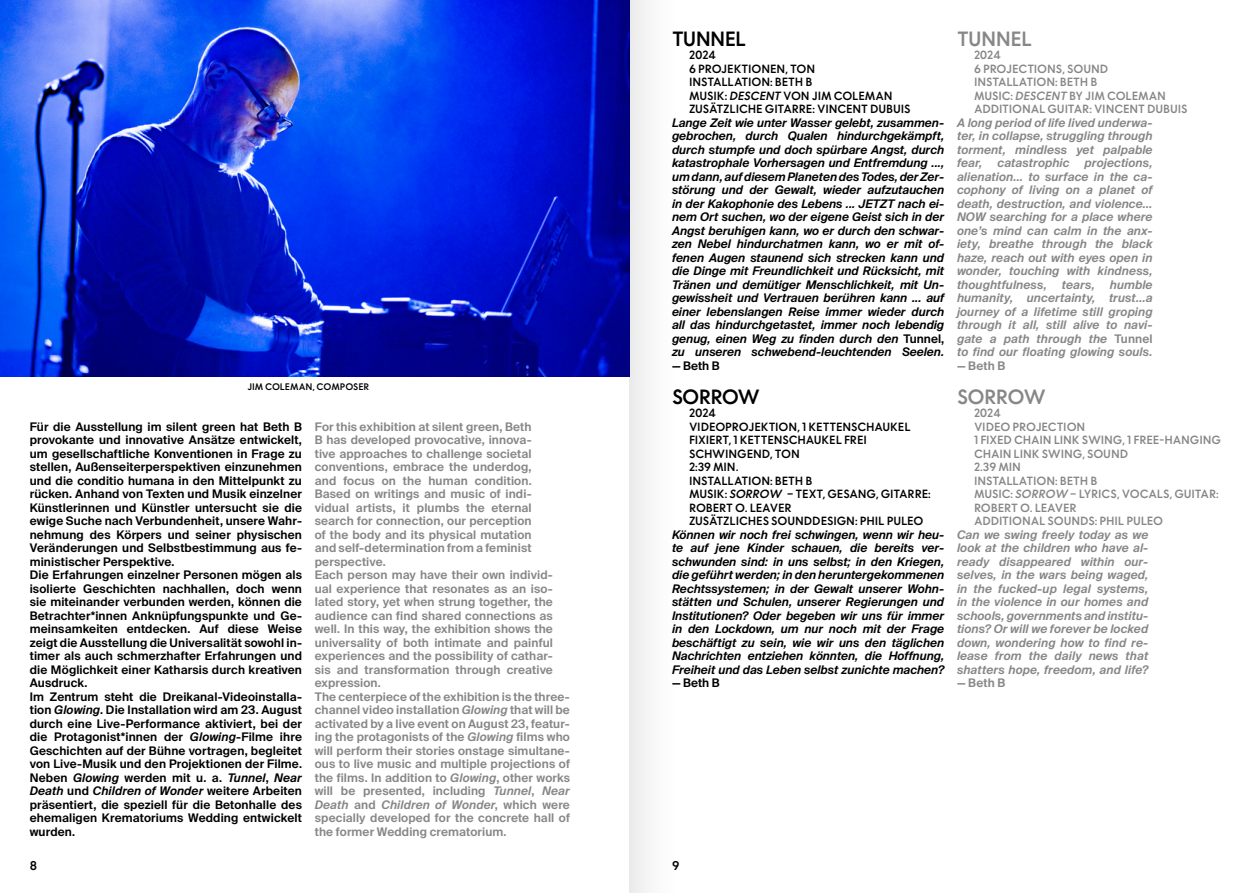
<style>
.page{position:relative;width:1259px;height:893px;background:#fff}
.page>*{position:absolute;margin:0;border:0;box-sizing:border-box;transform-origin:0 0}
.t1{font:500 19.5px "Digital Sans";letter-spacing:-.045em;color:#000}
.t2{font:500 19.5px "Digital Sans";letter-spacing:-.035em;color:#878787}
.t3{font:500 12px "Digital Sans";color:#000}
.t4{font:600 11.85px/13.5px "Suisse Intl";letter-spacing:.01em;color:#000}
.t5{font:italic 600 11.85px/13.5px "Suisse Intl";letter-spacing:-.005em;color:#000;text-align:justify}
.t6{font:600 11.85px/13.5px "Suisse Intl";letter-spacing:.01em;color:#878787}
.t7{font:italic 600 11.85px/13.5px "Suisse Intl";letter-spacing:.005em;color:#878787;text-align:justify}
.t8{font:500 11.25px/13.5px "Digital Sans";letter-spacing:-.01em;color:#000}
.t9{font:500 11.25px/13.5px "Digital Sans";letter-spacing:-.015em;color:#878787}
.t10{font:500 9px "Digital Sans";letter-spacing:-.005em;color:#000}
.s1{font-style:italic}
.s2{font-style:normal}
</style>
<div class="page">
<img style="left:0;top:0;width:629px;height:377px">
<div style="left:629px;top:0;width:61px;height:893px;background:linear-gradient(to right,#ededed,#fff)"></div>
<p class="t10" style="left:247px;top:381px;width:124px">JIM COLEMAN, COMPOSER</p>
<p class="t4" style="left:30px;top:420px;width:274px">Für die Ausstellung im silent green hat Beth B provokante und innovative Ansätze entwickelt, um gesellschaftliche Konventionen in Frage zu stellen, Außenseiterperspektiven einzunehmen und die conditio humana in den Mittelpunkt zu rücken. Anhand von Texten und Musik einzelner Künstlerinnen und Künstler untersucht sie die ewige Suche nach Verbundenheit, unsere Wahr&shy;nehmung des Körpers und seiner physischen Veränderungen und Selbstbestimmung aus fe&shy;ministischer Perspektive.<br>Die Erfahrungen einzelner Personen mögen als isolierte Geschichten nachhallen, doch wenn sie miteinander verbunden werden, können die Betrachter*innen Anknüpfungspunkte und Ge&shy;meinsamkeiten entdecken. Auf diese Weise zeigt die Ausstellung die Universalität sowohl in&shy;timer als auch schmerzhafter Erfahrungen und die Möglichkeit einer Katharsis durch kreativen Ausdruck.<br>Im Zentrum steht die Dreikanal-Videoinstalla&shy;tion <span class="s1">Glowing</span>. Die Installation wird am 23. August durch eine Live-Performance aktiviert, bei der die Protagonist*innen der <span class="s1">Glowing</span>-Filme ihre Geschichten auf der Bühne vortragen, begleitet von Live-Musik und den Projektionen der Filme.<br>Neben <span class="s1">Glowing</span> werden mit u. a. <span class="s1">Tunnel</span>, <span class="s1">Near Death</span> und <span class="s1">Children of Wonder</span> weitere Arbeiten präsentiert, die speziell für die Betonhalle des ehemaligen Krematoriums Wedding entwickelt wurden.</p>
<p class="t6" style="left:315px;top:420px;width:257px">For this exhibition at silent green, Beth<br>B has developed provocative, innova-<br>tive approaches to challenge societal conventions, embrace the underdog,<br>and focus on the human condition.<br>Based on writings and music of indi-<br>vidual artists, it plumbs the eternal search for connection, our perception<br>of the body and its physical mutation<br>and self-determination from a feminist perspective.<br>Each person may have their own individ&shy;ual experience that resonates as an iso&shy;lated story, yet when strung together, the audience can find shared connections as well. In this way, the exhibition shows the universality of both intimate and painful experiences and the possibility of cathar&shy;sis and transformation through creative expression.<br>The centerpiece of the exhibition is the three&shy;channel video installation <span class="s1">Glowing</span> that will be activated by a live event on August 23, featur&shy;ing the protagonists of the <span class="s1">Glowing</span> films who will perform their stories onstage simultane&shy;ous to live music and multiple projections of the films. In addition to <span class="s1">Glowing</span>, other works will be presented, including <span class="s1">Tunnel</span>, <span class="s1">Near Death</span> and <span class="s1">Children of Wonder</span>, which were specially developed for the concrete hall of the former Wedding crematorium.</p>
<h1 class="t1" style="left:672px;top:26px;width:76px">TUNNEL</h1>
<p class="t8" style="left:689px;top:49px;width:223px">2024<br>6 PROJEKTIONEN, TON<br>INSTALLATION: BETH B<br>MUSIK: <span class="s1">DESCENT</span> VON JIM COLEMAN<br>ZUSÄTZLICHE GITARRE: VINCENT DUBUIS</p>
<p class="t5" style="left:672px;top:116px;width:274px">Lange Zeit wie unter Wasser gelebt, zusammen&shy;gebrochen, durch Qualen hindurchgekämpft, durch stumpfe und doch spürbare Angst, durch katastrophale Vorhersagen und Entfremdung ..., um dann, auf diesem Planeten des Todes, der Zer&shy;störung und der Gewalt, wieder aufzutauchen in der Kakophonie des Lebens ... JETZT nach ei&shy;nem Ort suchen, wo der eigene Geist sich in der Angst beruhigen kann, wo er durch den schwar&shy;zen Nebel hindurchatmen kann, wo er mit of&shy;fenen Augen staunend sich strecken kann und die Dinge mit Freundlichkeit und Rücksicht, mit Tränen und demütiger Menschlichkeit, mit Un&shy;gewissheit und Vertrauen berühren kann ... auf einer lebenslangen Reise immer wieder durch all das hindurchgetastet, immer noch lebendig genug, einen Weg zu finden durch den <span class="s2">Tunnel, </span>zu unseren schwebend-leuchtenden Seelen.</p>
<p class="t4" style="left:672px;top:359px;width:49px">— Beth B</p>
<h1 class="t1" style="left:672px;top:384px;width:90px">SORROW</h1>
<p class="t8" style="left:689px;top:407px;width:243px">2024<br>VIDEOPROJEKTION, 1 KETTENSCHAUKEL<br>FIXIERT, 1 KETTENSCHAUKEL FREI<br>SCHWINGEND, TON<br>2:39 MIN.<br>INSTALLATION: BETH B<br>MUSIK: <span class="s1">SORROW</span> – TEXT, GESANG, GITARRE:<br>ROBERT O. LEAVER<br>ZUSÄTZLICHES SOUNDDESIGN: PHIL PULEO</p>
<p class="t5" style="left:672px;top:528px;width:274px">Können wir noch frei schwingen, wenn wir heu&shy;te auf jene Kinder schauen, die bereits ver&shy;schwunden sind: in uns selbst; in den Kriegen, die geführt werden; in den heruntergekommenen Rechtssystemen; in der Gewalt unserer Wohn&shy;stätten und Schulen, unserer Regierungen und Institutionen? Oder begeben wir uns für immer in den Lockdown, um nur noch mit der Frage beschäftigt zu sein, wie wir uns den täglichen Nachrichten entziehen könnten, die Hoffnung, Freiheit und das Leben selbst zunichte machen?</p>
<p class="t4" style="left:672px;top:676px;width:49px">— Beth B</p>
<p class="t3" style="left:30px;top:858px;width:9px">8</p>
<p class="t3" style="left:672px;top:858px;width:9px">9</p>
<h1 class="t2" style="left:957px;top:26px;width:77px">TUNNEL</h1>
<p class="t9" style="left:974px;top:49px;width:215px">2024<br>6 PROJECTIONS, SOUND<br>INSTALLATION: BETH B<br>MUSIC: <span class="s1">DESCENT</span> BY JIM COLEMAN<br>ADDITIONAL GUITAR: VINCENT DUBUIS</p>
<p class="t7" style="left:957px;top:116px;width:197px">A long period of life lived underwa&shy;ter, in collapse, struggling through torment, mindless yet palpable fear,</p>
<p class="t7" style="left:957px;top:156px;width:197px;text-indent:128px">projections, alienation… to surface in the ca&shy;cophony of living on a planet of death, destruction, and violence… NOW searching for a place where one’s mind can calm in the anx&shy;iety, breathe through the black haze, reach out with eyes open in wonder, touching with kindness, thoughtfulness,</p>
<p class="t7" style="left:997px;top:156px;width:74px">catastrophic</p>
<p class="t7" style="left:957px;top:278px;width:197px;text-indent:153px">humble humanity, uncertainty, trust…a journey of a lifetime still groping through it all, still alive to navi&shy;gate a path through the <span class="s2">Tunnel </span>to find our floating glowing souls.</p>
<p class="t6" style="left:957px;top:359px;width:50px">— Beth B</p>
<h1 class="t2" style="left:957px;top:384px;width:91px">SORROW</h1>
<p class="t9" style="left:974px;top:407px;width:248px">2024<br>VIDEO PROJECTION<br>1 FIXED CHAIN LINK SWING, 1 FREE-HANGING<br>CHAIN LINK SWING, SOUND<br>2.39 MIN<br>INSTALLATION: BETH B<br>MUSIC: <span class="s1">SORROW</span> – LYRICS, VOCALS, GUITAR:<br>ROBERT O. LEAVER<br>ADDITIONAL SOUNDS: PHIL PULEO</p>
<p class="t7" style="left:957px;top:528px;width:193px">Can we swing freely today as we look at the children who have al&shy;ready disappeared within our&shy;selves, in the wars being waged, in the fucked-up legal systems, in the violence in our homes and schools, governments and institu&shy;tions? Or will we forever be locked down, wondering how to find re&shy;lease from the daily news that shatters hope, freedom, and life?</p>
<p class="t6" style="left:957px;top:676px;width:50px">— Beth B</p>
<p class="t7" style="left:1061px;top:278px;width:35px">tears,</p>
</div>
